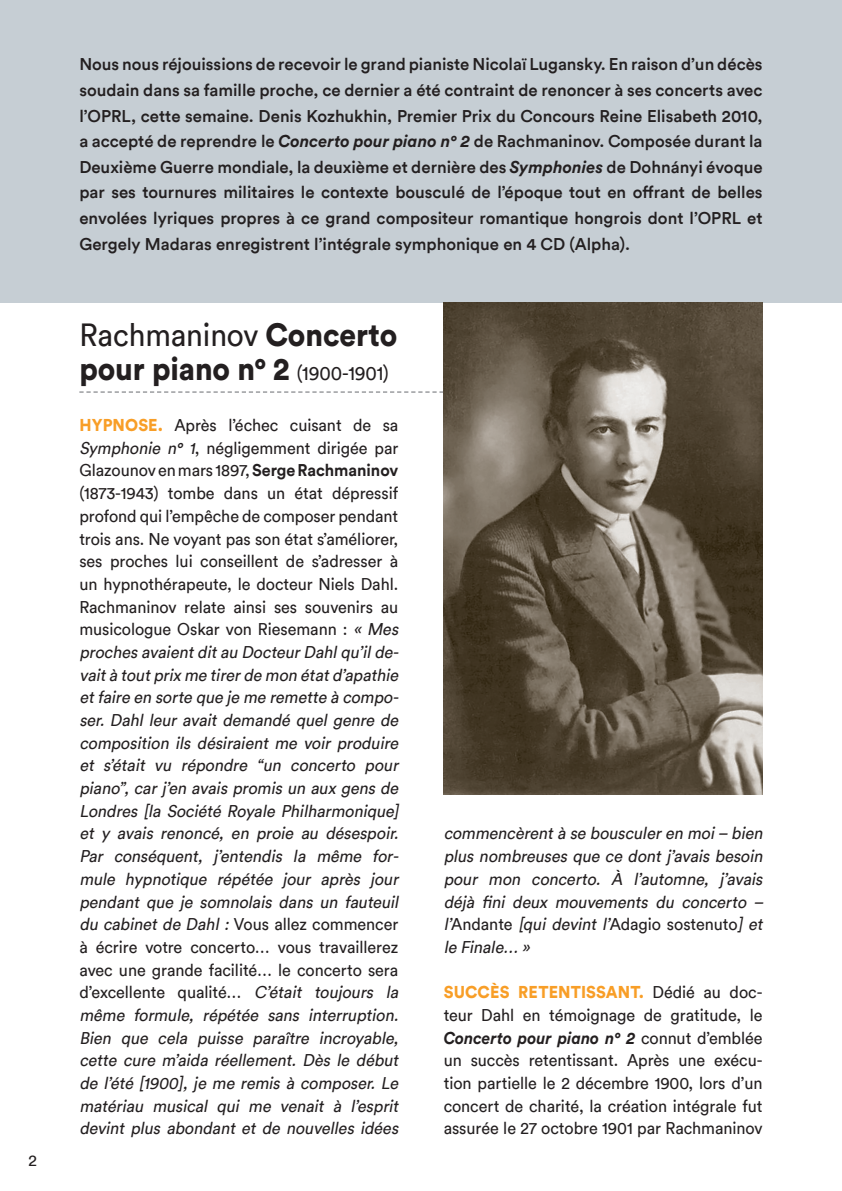
<style>
.page{position:relative;width:842px;height:1191px;background:#fff}
.page>*{position:absolute;margin:0;border:0;box-sizing:border-box;transform-origin:0 0}
.TITRES_gros_7377{font:900 32px/34px "Circular Std";letter-spacing:-.005em;color:#231f20;scale:.93 1}
.TX__limite_césure__7387{font:italic 17px/22.6px "Circular";letter-spacing:-.005em;color:#231f20;scale:.95 1}
._17-texte___lettrine_4_lignes_-_GS{font:500 17px/25.6px "Circular";color:#231f20;text-align:justify}
.TX__limite_césure__7387-2{font:17px/22.6px "Circular";letter-spacing:-.005em;color:#231f20;text-align:justify;scale:.95 1}
.t1{font:16px "Circular";color:#231f20}
.s1{font-family:"Circular Std";font-weight:700;font-style:italic}
.s2{font-family:"Circular";font-weight:400}
.s3{font-family:"Circular";font-weight:400;font-size:20px}
.s4{font-family:"Circular Std";font-weight:900;font-style:normal;color:#f89e27}
.s5{font-style:normal}
.s6{font-weight:700;font-style:normal}
.s7{font-family:"Circular Std";font-weight:900;color:#f89e27}
</style>
<div class="page">
<svg style="left:79px;top:391px;width:365px;height:2px"></svg>
<div style="left:0;top:0;width:842px;height:302px;background:#c6ced4"></div>
<img style="left:444px;top:302px;width:319px;height:492px">
<p class="t1" style="left:28px;top:1149px;width:10px">2</p>
<p class="_17-texte___lettrine_4_lignes_-_GS" style="left:79px;top:51px;width:685px">Nous nous réjouissions de recevoir le grand pianiste Nicolaï Lugansky. En raison d’un décès soudain dans sa famille proche, ce dernier a été contraint de renoncer à ses concerts avec l’OPRL, cette semaine. Denis Kozhukhin, Premier Prix du Concours Reine Elisabeth 2010, a accepté de reprendre le <span class="s1">Concerto pour piano n° 2</span> de Rachmaninov. Composée durant la Deuxième Guerre mondiale, la deuxième et dernière des <span class="s1">Symphonies</span> de Dohnányi évoque par ses tournures militaires le contexte bousculé de l’époque tout en offrant de belles envolées lyriques propres à ce grand compositeur romantique hongrois dont l’OPRL et Gergely Madaras enregistrent l’intégrale symphonique en 4 CD (Alpha).</p>
<p class="TITRES_gros_7377" style="left:79px;top:317px;width:343px"><span class="s2">Rachmaninov</span> Concerto pour piano n° 2 <span class="s3">(1900-1901)</span></p>
<p class="TX__limite_césure__7387" style="left:79px;top:413px;width:341px"><span class="s4">HYPNOSE.</span> <span class="s5">Après l’échec cuisant de sa </span>Symphonie n° 1<span class="s5">, négligemment dirigée par Glazounov en mars 1897,</span> <span class="s6">Serge Rachmaninov </span><span class="s5">(1873-1943) tombe dans un état dépressif profond qui l’empêche de composer pendant trois ans. Ne voyant pas son état s’améliorer, ses proches lui conseillent de s’adresser à un hypnothérapeute, le docteur Niels Dahl.<br>Rachmaninov relate ainsi ses souvenirs au musicologue Oskar von Riesemann :</span> « Mes proches avaientditau DocteurDahlqu’ilde&shy;vaità toutprix me tirerde mon étatd’apathie etfaire en sorte que je me remette à compo&shy;ser. Dahl leur avait demandé quel genre de composition ils désiraient me voir produire et s’était vu répondre “un concerto pour piano”, car j ’en avais promis un aux gens de Londres [la Société Royale Philharmonique] et y avais renoncé, en proie au désespoir.<br>Par conséquent, j ’entendis la même for&shy;mule hypnotique répétée jour après jour pendant que je somnolais dans un fauteuil du cabinet de Dahl : <span class="s5">Vous allez commencer à écrire votre concerto… vous travaillerez avec une grande facilité… le concerto sera d’excellente qualité…</span> C’était toujours la même formule, répétée sans interruption.<br>Bien que cela puisse paraître incroyable, cette cure m’aida réellement. Dès le début de l’été [1900], je me remis à composer. Le matériau musical qui me venait à l’esprit devint plus abondant et de nouvelles idées</p>
<p class="TX__limite_césure__7387" style="left:444px;top:821px;width:342px;text-align:justify">commencèrentà se bousculeren moi– bien plus nombreuses que ce dont j ’avais besoin pour mon concerto. À l’automne, j ’avais déjà fini deux mouvements du concerto – l’<span class="s5">Andante</span> [qui devint l’<span class="s5">Adagio sostenuto</span>] et le Finale… »</p>
<p class="TX__limite_césure__7387-2" style="left:444px;top:980px;width:337px"><span class="s7">SUCCÈS RETENTISSANT.</span> Dédié au doc&shy;teur Dahl en témoignage de gratitude, le <span class="s1">Concerto pour piano n° 2</span> connut d’emblée un succès retentissant. Après une exécu&shy;tion partielle le 2 décembre 1900, lors d’un concert de charité, la création intégrale fut assurée le 27 octobre 1901 par Rachmaninov</p>
</div>
